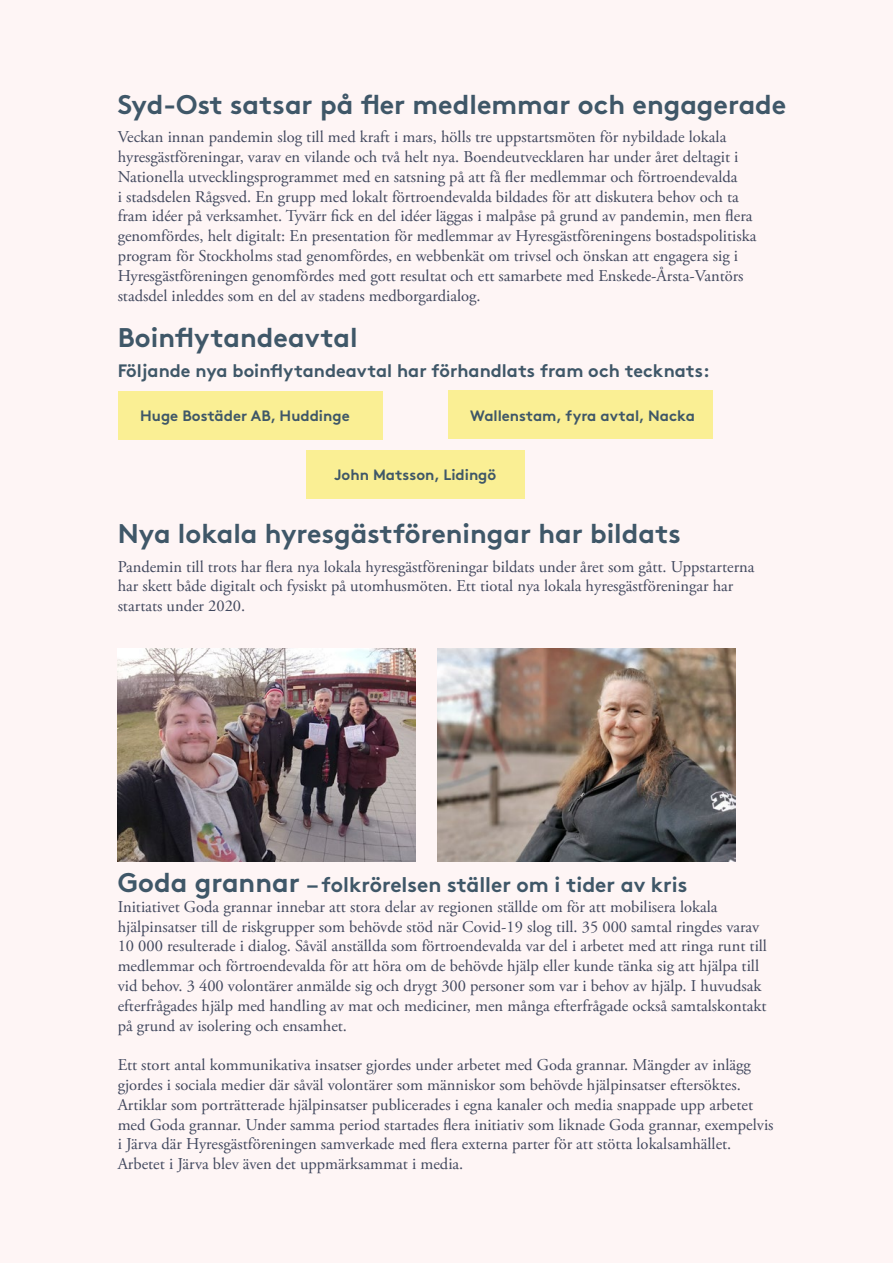
<style>
.page{position:relative;width:893px;height:1263px;background:#fef5f5}
.page>*{position:absolute;margin:0;border:0;box-sizing:border-box;transform-origin:0 0}
.t1{font:700 27px "Brown Std";color:#3f5768}
.t2{font:700 21px "Brown Std";color:#3f5768}
.t3{font:700 18px "Brown Std";color:#3f5768}
.t4{font:16.5px/19.8px "Adobe Garamond Pro";color:#41485e}
.t5{font:700 15px "Brown Std";color:#3f5768}
.s1{font-size:27px}
</style>
<div class="page">
<div style="left:118px;top:391px;width:265px;height:49px;background:#faef94"></div>
<div style="left:448px;top:390px;width:265px;height:48px;background:#faef94"></div>
<div style="left:306px;top:451px;width:219px;height:48px;background:#faef94"></div>
<img style="left:437px;top:649px;width:299px;height:213px">
<img style="left:118px;top:649px;width:298px;height:213px">
<h1 class="t1" style="left:118px;top:88px;width:670px">Syd-Ost satsar på fler medlemmar och engagerade</h1>
<p class="t4" style="left:118px;top:128px;width:640px">Veckan innan pandemin slog till med kraft i mars, hölls tre uppstartsmöten för nybildade lokala hyresgästföreningar, varav en vilande och två helt nya. Boendeutvecklaren har under året deltagit i Nationella utvecklingsprogrammet med en satsning på att få fler medlemmar och förtroendevalda<br>i stadsdelen Rågsved. En grupp med lokalt förtroendevalda bildades för att diskutera behov och ta fram idéer på verksamhet. Tyvärr fick en del idéer läggas i malpåse på grund av pandemin, men flera genomfördes, helt digitalt: En presentation för medlemmar av Hyresgästföreningens bostadspolitiska program för Stockholms stad genomfördes, en webbenkät om trivsel och önskan att engagera sig i Hyresgästföreningen genomfördes med gott resultat och ett samarbete med Enskede-Årsta-Vantörs stadsdel inleddes som en del av stadens medborgardialog.</p>
<h1 class="t1" style="left:118px;top:321px;width:242px">Boinflytandeavtal</h1>
<p class="t3" style="left:118px;top:360px;width:594px">Följande nya boinflytandeavtal har förhandlats fram och tecknats:</p>
<p class="t5" style="left:140px;top:407px;width:211px">Huge Bostäder AB, Huddinge</p>
<p class="t5" style="left:470px;top:407px;width:226px">Wallenstam, fyra avtal, Nacka</p>
<p class="t5" style="left:334px;top:466px;width:164px">John Matsson, Lidingö</p>
<h1 class="t1" style="left:118px;top:517px;width:565px">Nya lokala hyresgästföreningar har bildats</h1>
<p class="t4" style="left:118px;top:557px;width:638px">Pandemin till trots har flera nya lokala hyresgästföreningar bildats under året som gått. Uppstarterna har skett både digitalt och fysiskt på utomhusmöten. Ett tiotal nya lokala hyresgästföreningar har startats under 2020.</p>
<p class="t2" style="left:118px;top:872px;width:571px"><span class="s1">Goda grannar</span> – folkrörelsen ställer om i tider av kris</p>
<p class="t4" style="left:118px;top:897px;width:651px">Initiativet Goda grannar innebar att stora delar av regionen ställde om för att mobilisera lokala hjälpinsatser till de riskgrupper som behövde stöd när Covid-19 slog till. 35 000 samtal ringdes varav 10 000 resulterade i dialog. Såväl anställda som förtroendevalda var del i arbetet med att ringa runt till medlemmar och förtroendevalda för att höra om de behövde hjälp eller kunde tänka sig att hjälpa till vid behov. 3 400 volontärer anmälde sig och drygt 300 personer som var i behov av hjälp. I huvudsak efterfrågades hjälp med handling av mat och mediciner, men många efterfrågade också samtalskontakt på grund av isolering och ensamhet.</p>
<p class="t4" style="left:118px;top:1056px;width:657px">Ett stort antal kommunikativa insatser gjordes under arbetet med Goda grannar. Mängder av inlägg gjordes i sociala medier där såväl volontärer som människor som behövde hjälpinsatser eftersöktes.<br>Artiklar som porträtterade hjälpinsatser publicerades i egna kanaler och media snappade upp arbetet med Goda grannar. Under samma period startades flera initiativ som liknade Goda grannar, exempelvis i Järva där Hyresgästföreningen samverkade med flera externa parter för att stötta lokalsamhället.<br>Arbetet i Järva blev även det uppmärksammat i media.</p>
</div>
